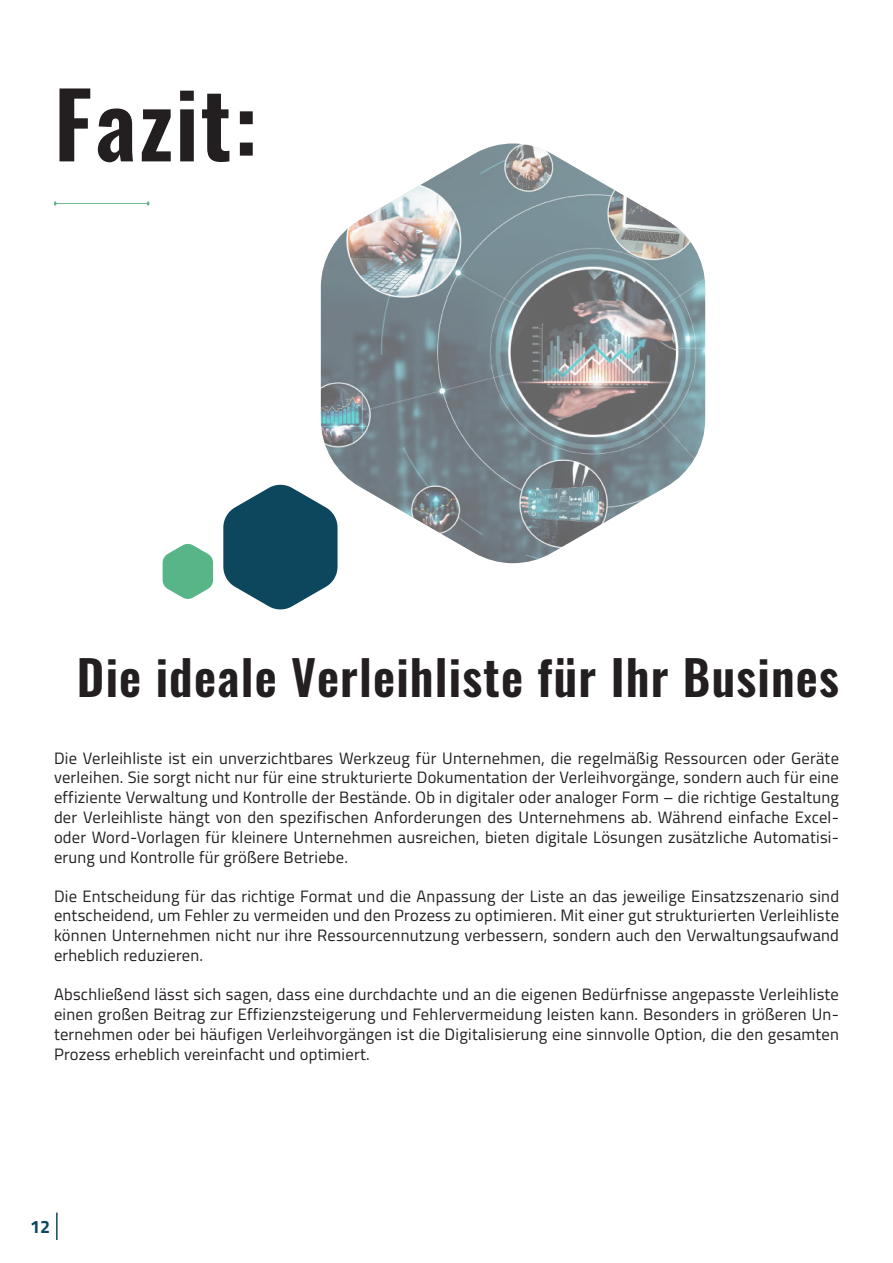
<style>
.page{position:relative;width:893px;height:1263px;background:#fff}
.page>*{position:absolute;margin:0;border:0;box-sizing:border-box;transform-origin:0 0}
.t1{font:600 90px "Oswald";letter-spacing:.025em;color:#231f20}
.t2{font:600 48px "Oswald";letter-spacing:.025em;color:#231f20}
.t3{font:700 18px "Titillium Web";color:#0d475e}
.t4{font:16.5px/19.8px "Titillium Web";letter-spacing:.015em;color:#231f20;text-align:justify}
</style>
<div class="page">
<img style="left:321px;top:144px;width:384px;height:419px">
<svg style="left:54px;top:201px;width:95px;height:5px"></svg>
<svg style="left:223px;top:484px;width:115px;height:125px"></svg>
<svg style="left:163px;top:544px;width:50px;height:55px"></svg>
<hr style="left:56px;top:1212px;width:2px;height:28px;background:#0d475e">
<h1 class="t1" style="left:54px;top:88px;width:205px">Fazit:</h1>
<h2 class="t2" style="left:77px;top:657px;width:763px">Die ideale Verleihliste für Ihr Busines</h2>
<p class="t4" style="left:54px;top:748px;width:786px">Die Verleihliste ist ein unverzichtbares Werkzeug für Unternehmen, die regelmäßig Ressourcen oder Geräte verleihen. Sie sorgt nicht nur für eine strukturierte Dokumentation der Verleihvorgänge, sondern auch für eine effiziente Verwaltung und Kontrolle der Bestände. Ob in digitaler oder analoger Form – die richtige Gestaltung der Verleihliste hängt von den spezifischen Anforderungen des Unternehmens ab. Während einfache Excel&shy;oder Word-Vorlagen für kleinere Unternehmen ausreichen, bieten digitale Lösungen zusätzliche Automatisi&shy;erung und Kontrolle für größere Betriebe.</p>
<p class="t4" style="left:54px;top:886px;width:787px">Die Entscheidung für das richtige Format und die Anpassung der Liste an das jeweilige Einsatzszenario sind entscheidend, um Fehler zu vermeiden und den Prozess zu optimieren. Mit einer gut strukturierten Verleihliste können Unternehmen nicht nur ihre Ressourcennutzung verbessern, sondern auch den Verwaltungsaufwand erheblich reduzieren.</p>
<p class="t4" style="left:54px;top:985px;width:786px">Abschließend lässt sich sagen, dass eine durchdachte und an die eigenen Bedürfnisse angepasste Verleihliste einen großen Beitrag zur Effizienzsteigerung und Fehlervermeidung leisten kann. Besonders in größeren Un&shy;ternehmen oder bei häufigen Verleihvorgängen ist die Digitalisierung eine sinnvolle Option, die den gesamten Prozess erheblich vereinfacht und optimiert.</p>
<p class="t3" style="left:30px;top:1220px;width:22px">12</p>
</div>
